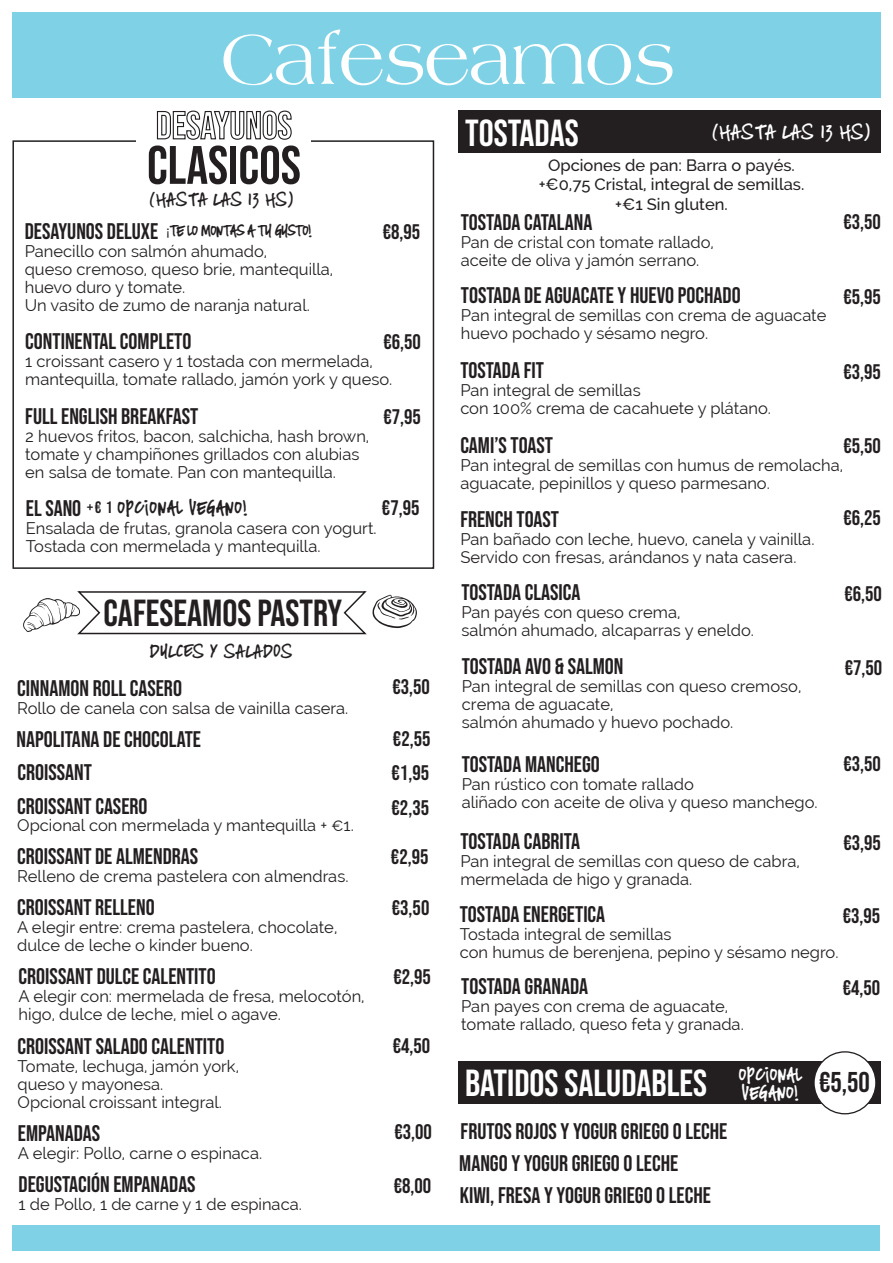
<style>
.page{position:relative;width:893px;height:1263px;background:#fff}
.page>*{position:absolute;margin:0;border:0;box-sizing:border-box;transform-origin:0 0}
.t1{font:63px "Americana";color:#fff}
.t2{font:54px "Bebas Neue";color:#231f20}
.t3{font:37.5px "Bebas Neue";color:#fff}
.t4{font:37.5px "Bebas Neue";color:#231f20}
.t5{font:28.5px "Bebas Neue";color:#231f20}
.t6{font:22.5px/32.2px "Bebas Neue";color:#231f20}
.t7{font:21px/34.7px "Bebas Neue";color:#231f20}
.t8{font:16.5px/18px "Raleway";color:#231f20}
.t9{font:500 16.5px/19.5px "Raleway";color:#231f20;text-align:center}
.t10{font:16.5px/18px "Miserably Lose";letter-spacing:.065em;color:#fff}
.t11{font:16.5px "Miserably Lose";letter-spacing:.08em;color:#231f20}
.t12{font:15px "Miserably Lose";letter-spacing:.08em;color:#231f20}
.t13{font:13.5px "Miserably Lose";color:#231f20}
.s1{font-family:"Myriad Pro"}
.s2{font-family:"Bebas Neue"}
.s3{font-weight:100;font-size:15px}
</style>
<div class="page">
<div style="left:12px;top:140px;width:422px;height:429px;border:2px solid #231f20"></div>
<div style="left:136px;top:106px;width:174px;height:80px;background:#fff"></div>
<svg style="left:156px;top:110px;width:136px;height:30px"></svg>
<div style="left:458px;top:111px;width:423px;height:42px;background:#231f20"></div>
<svg style="left:23px;top:591px;width:394px;height:44px"></svg>
<div style="left:13px;top:12px;width:867px;height:85px;background:#7fd2e5"></div>
<div style="left:13px;top:1225px;width:867px;height:25px;background:#7fd2e5"></div>
<div style="left:458px;top:1061px;width:422px;height:43px;background:#231f20"></div>
<div style="left:814px;top:1052px;width:62px;height:62px;background:#fff;border-radius:50%"></div>
<div style="left:813px;top:1051px;width:63px;height:63px;border:1px solid #231f20;border-radius:50%"></div>
<h1 class="t1" style="left:222px;top:17px;width:454px">CAFESEAMOS</h1>
<h2 class="t2" style="left:147px;top:135px;width:155px">CLASICOS</h2>
<p class="t12" style="left:149px;top:190px;width:146px">(HASTA LAS 13 HS)</p>
<h3 class="t6" style="left:25px;top:215px;width:135px">DESAYUNOS DELUXE</h3>
<p class="t8" style="left:25px;top:242px;width:310px">Panecillo con salmón ahumado,<br>queso cremoso, queso brie, mantequilla, huevo duro y tomate.<br>Un vasito de zumo de naranja natural.</p>
<h3 class="t6" style="left:25px;top:325px;width:168px">CONTINENTAL COMPLETO</h3>
<p class="t8" style="left:25px;top:352px;width:369px">1 croissant casero y 1 tostada con mermelada, mantequilla, tomate rallado, jamón york y queso.</p>
<h3 class="t6" style="left:25px;top:400px;width:175px">FULL ENGLISH BREAKFAST</h3>
<p class="t8" style="left:25px;top:427px;width:345px">2 huevos fritos, bacon, salchicha, hash brown, tomate y champiñones grillados con alubias en salsa de tomate. Pan con mantequilla.</p>
<p class="t13" style="left:167px;top:222px;width:146px"><span class="s1">¡</span>te lo montas a tu gusto!</p>
<p class="t7" style="left:383px;top:214px;width:39px">€8,95</p>
<p class="t7" style="left:383px;top:324px;width:39px">€6,50</p>
<p class="t7" style="left:383px;top:399px;width:39px">€7,95</p>
<p class="t11" style="left:87px;top:497px;width:162px"><span class="s2">+€ 1</span> opcional vegano!</p>
<h3 class="t6" style="left:26px;top:492px;width:57px">EL SANO</h3>
<p class="t8" style="left:26px;top:519px;width:352px">Ensalada de frutas, granola casera con yogurt.<br>Tostada con mermelada y mantequilla.</p>
<p class="t7" style="left:382px;top:490px;width:39px">€7,95</p>
<h3 class="t4" style="left:104px;top:591px;width:240px">CAFESEAMOS PASTRY</h3>
<p class="t12" style="left:150px;top:641px;width:143px">DULCES Y SALADOS</p>
<h3 class="t6" style="left:17px;top:671px;width:166px">CINNAMON ROLL CASERO</h3>
<p class="t8" style="left:17px;top:699px;width:333px">Rollo de canela con salsa de vainilla casera.</p>
<p class="t7" style="left:392px;top:670px;width:39px">€3,50</p>
<h3 class="t6" style="left:16px;top:723px;width:186px">NAPOLITANA DE CHOCOLATE</h3>
<p class="t7" style="left:393px;top:721px;width:39px">€2,55</p>
<h3 class="t6" style="left:18px;top:756px;width:76px">CROISSANT</h3>
<h3 class="t6" style="left:17px;top:790px;width:132px">CROISSANT CASERO</h3>
<p class="t8" style="left:17px;top:816px;width:338px">Opcional con mermelada y mantequilla + <span class="s3">€</span>1.</p>
<p class="t7" style="left:392px;top:755px;width:39px">€1,95 €2,35</p>
<h3 class="t6" style="left:17px;top:840px;width:183px">CROISSANT DE ALMENDRAS</h3>
<p class="t8" style="left:17px;top:867px;width:333px">Relleno de crema pastelera con almendras.</p>
<p class="t7" style="left:391px;top:839px;width:39px">€2,95</p>
<h3 class="t6" style="left:17px;top:891px;width:139px">CROISSANT RELLENO</h3>
<p class="t8" style="left:17px;top:918px;width:322px">A elegir entre: crema pastelera, chocolate, dulce de leche o kinder bueno.</p>
<p class="t7" style="left:392px;top:890px;width:39px">€3,50</p>
<h3 class="t6" style="left:19px;top:960px;width:199px">CROISSANT DULCE CALENTITO</h3>
<p class="t8" style="left:19px;top:987px;width:348px">A elegir con: mermelada de fresa, melocotón, higo, dulce de leche, miel o agave.</p>
<p class="t7" style="left:393px;top:959px;width:39px">€2,95</p>
<h3 class="t6" style="left:18px;top:1029px;width:208px">CROISSANT SALADO CALENTITO</h3>
<p class="t8" style="left:18px;top:1057px;width:223px">Tomate, lechuga, jamón york, queso y mayonesa.<br>Opcional croissant integral.</p>
<p class="t7" style="left:393px;top:1028px;width:39px">€4,50</p>
<h3 class="t6" style="left:18px;top:1117px;width:84px">EMPANADAS</h3>
<p class="t8" style="left:18px;top:1144px;width:246px">A elegir: Pollo, carne o espinaca.</p>
<p class="t7" style="left:394px;top:1114px;width:39px">€3,00</p>
<h3 class="t6" style="left:19px;top:1168px;width:179px">DEGUSTACIÓN EMPANADAS</h3>
<p class="t8" style="left:19px;top:1195px;width:285px">1 de Pollo, 1 de carne y 1 de espinaca.</p>
<p class="t7" style="left:394px;top:1168px;width:39px">€8,00</p>
<h3 class="t3" style="left:465px;top:112px;width:115px">TOSTADAS</h3>
<p class="t10" style="left:712px;top:122px;width:160px">(HASTA LAS 13 HS)</p>
<p class="t9" style="left:539px;top:155px;width:267px">Opciones de pan: Barra o payés. +€0,75 Cristal, integral de semillas. +€1 Sin gluten.</p>
<h3 class="t6" style="left:461px;top:206px;width:133px">TOSTADA CATALANA</h3>
<p class="t8" style="left:461px;top:233px;width:255px">Pan de cristal con tomate rallado, aceite de oliva y jamón serrano.</p>
<h3 class="t6" style="left:461px;top:279px;width:281px">TOSTADA DE AGUACATE Y HUEVO POCHADO</h3>
<p class="t8" style="left:461px;top:306px;width:367px">Pan integral de semillas con crema de aguacate huevo pochado y sésamo negro.</p>
<h3 class="t6" style="left:460px;top:354px;width:85px">TOSTADA FIT</h3>
<p class="t8" style="left:460px;top:381px;width:312px">Pan integral de semillas<br>con 100% crema de cacahuete y plátano.</p>
<h3 class="t6" style="left:460px;top:429px;width:94px">CAMI’S TOAST</h3>
<p class="t8" style="left:460px;top:456px;width:384px">Pan integral de semillas con humus de remolacha, aguacate, pepinillos y queso parmesano.</p>
<h3 class="t6" style="left:460px;top:502px;width:100px">FRENCH TOAST</h3>
<p class="t8" style="left:460px;top:530px;width:356px">Pan bañado con leche, huevo, canela y vainilla.<br>Servido con fresas, arándanos y nata casera.</p>
<p class="t7" style="left:843px;top:205px;width:39px">€3,50</p>
<p class="t7" style="left:843px;top:280px;width:39px">€5,95</p>
<p class="t7" style="left:843px;top:354px;width:39px">€3,95</p>
<p class="t7" style="left:843px;top:429px;width:39px">€5,50</p>
<p class="t7" style="left:843px;top:500px;width:39px">€6,25</p>
<h3 class="t6" style="left:461px;top:576px;width:121px">TOSTADA CLASICA</h3>
<p class="t8" style="left:461px;top:603px;width:294px">Pan payés con queso crema,<br>salmón ahumado, alcaparras y eneldo.</p>
<h3 class="t6" style="left:462px;top:649px;width:163px">TOSTADA AVO &amp; SALMON</h3>
<p class="t8" style="left:462px;top:677px;width:341px">Pan integral de semillas con queso cremoso, crema de aguacate,<br>salmón ahumado y huevo pochado.</p>
<h3 class="t6" style="left:462px;top:747px;width:140px">TOSTADA MANCHEGO</h3>
<p class="t8" style="left:462px;top:775px;width:357px">Pan rústico con tomate rallado<br>aliñado con aceite de oliva y queso manchego.</p>
<h3 class="t6" style="left:460px;top:825px;width:121px">TOSTADA CABRITA</h3>
<p class="t8" style="left:460px;top:852px;width:341px">Pan integral de semillas con queso de cabra, mermelada de higo y granada.</p>
<p class="t7" style="left:844px;top:576px;width:39px">€6,50</p>
<p class="t7" style="left:845px;top:650px;width:39px">€7,50</p>
<p class="t7" style="left:843px;top:747px;width:39px">€3,50</p>
<p class="t7" style="left:843px;top:825px;width:39px">€3,95</p>
<h3 class="t6" style="left:460px;top:898px;width:147px">TOSTADA ENERGETICA</h3>
<p class="t8" style="left:460px;top:925px;width:380px">Tostada integral de semillas<br>con humus de berenjena, pepino y sésamo negro.</p>
<p class="t7" style="left:843px;top:898px;width:39px">€3,95</p>
<h3 class="t6" style="left:461px;top:970px;width:128px">TOSTADA GRANADA</h3>
<p class="t8" style="left:461px;top:997px;width:284px">Pan payes con crema de aguacate, tomate rallado, queso feta y granada.</p>
<h3 class="t3" style="left:465px;top:1062px;width:244px">BATIDOS SALUDABLES</h3>
<h3 class="t6" style="left:459px;top:1114px;width:270px">FRUTOS ROJOS Y YOGUR GRIEGO O LECHE<br>MANGO Y YOGUR GRIEGO O LECHE</h3>
<h3 class="t6" style="left:460px;top:1179px;width:253px">KIWI, FRESA Y YOGUR GRIEGO O LECHE</h3>
<p class="t10" style="left:739px;top:1065px;width:64px">opcional vegano!</p>
<p class="t7" style="left:843px;top:970px;width:39px">€4,50</p>
<h3 class="t5" style="left:819px;top:1066px;width:52px">€5,50</h3>
</div>
